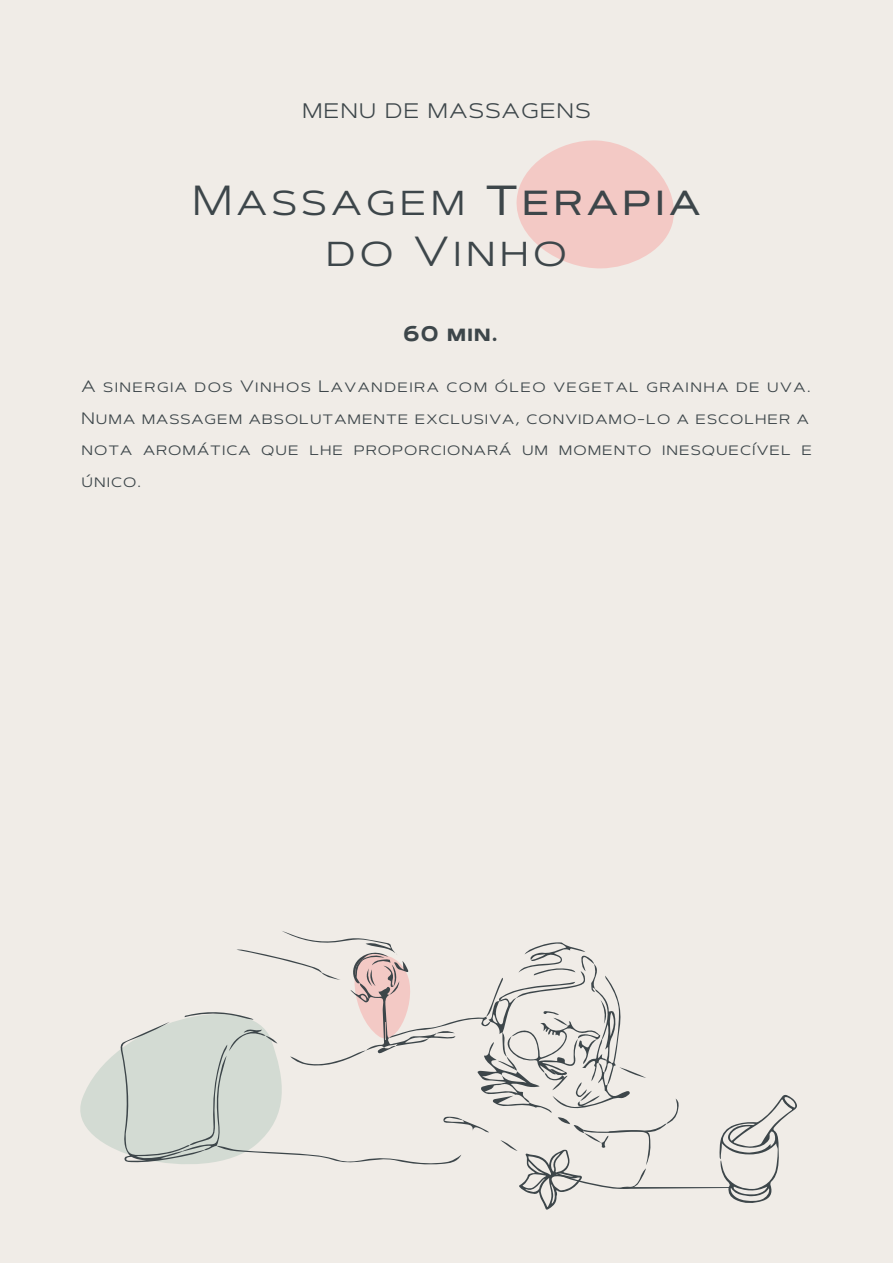
<style>
.page{position:relative;width:893px;height:1263px;background:#fff}
.page>*{position:absolute;margin:0;border:0;box-sizing:border-box;transform-origin:0 0}
.t1{font:42px/50.4px "Artegra Sans Extended SC";letter-spacing:.1em;color:#3d464a;text-align:center}
.t2{font:21px "Artegra Sans Extended SC";letter-spacing:.07em;color:#3d464a}
.t3{font:700 21px "Artegra Sans Extended SC";color:#3d464a}
.t4{font:16.5px/31.5px "Artegra Sans Extended SC";letter-spacing:.06em;color:#3d464a}
.s1{font-weight:500}
</style>
<div class="page">
<div style="left:0;top:1px;width:893px;height:1262px;background:#f0ece7"></div>
<svg style="left:517px;top:140px;width:157px;height:128px"></svg>
<svg style="left:80px;top:931px;width:717px;height:279px"></svg>
<p class="t2" style="left:302px;top:96px;width:289px">MENU DE MASSAGENS</p>
<h1 class="t1" style="left:192px;top:176px;width:510px">Massagem <span class="s1">Terapia </span>do Vinho</h1>
<p class="t3" style="left:404px;top:318px;width:95px">60 min.</p>
<p class="t4" style="left:82px;top:371px;width:732px">A sinergia dos Vinhos Lavandeira com óleo vegetal grainha de uva.<br>Numa massagem absolutamente exclusiva, convidamo-lo a escolher a nota aromática que lhe proporcionará um momento inesquecível e único.</p>
</div>
